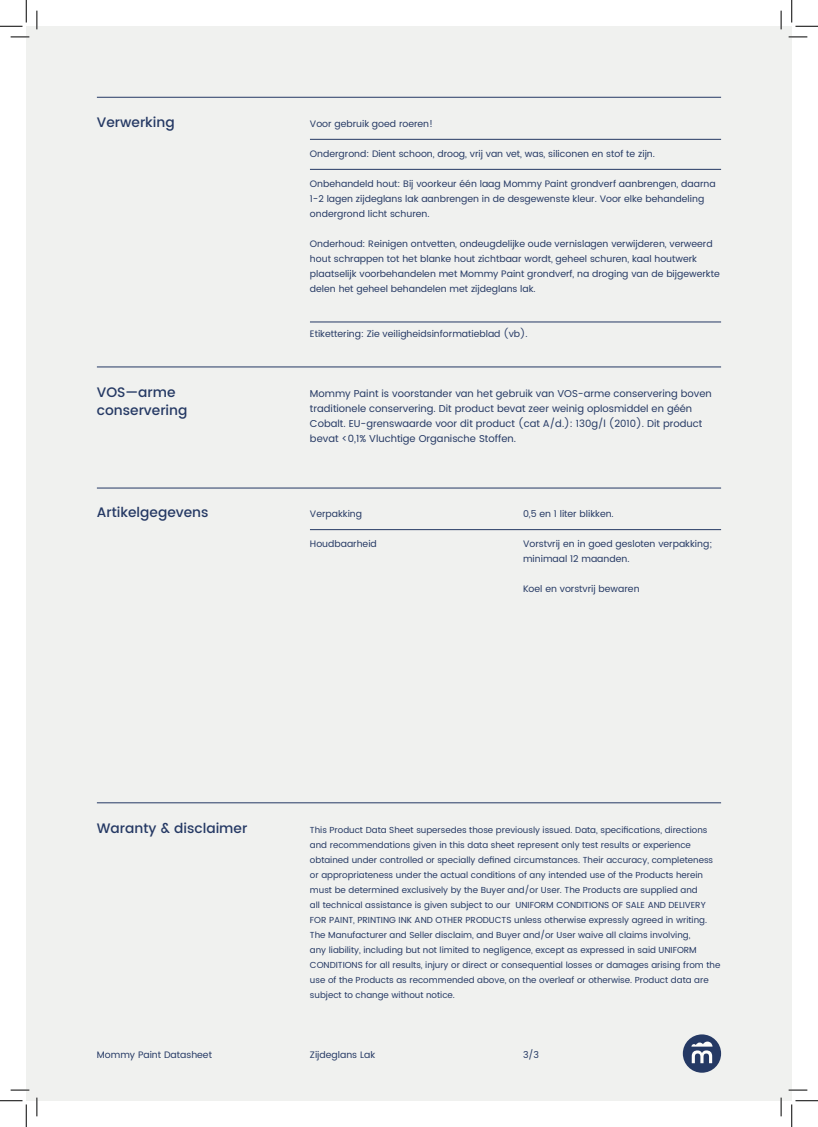
<style>
.page{position:relative;width:818px;height:1127px;background:#fff}
.page>*{position:absolute;margin:0;border:0;box-sizing:border-box;transform-origin:0 0}
.t1{font:500 13.75px/17.5px "Poppins";color:#253964}
.t2{font:10px/15px "Poppins";color:#253964}
.t3{font:9.38px/15px "Poppins";color:#253964}
.t4{font:8.75px/15px "Poppins";color:#253964}
</style>
<div class="page">
<div style="left:26px;top:26px;width:766px;height:1074px;background:#f0f1ef"></div>
<hr style="left:97px;top:97px;width:624px;height:1px;background:#253964">
<hr style="left:97px;top:366px;width:624px;height:1px;background:#253964">
<hr style="left:310px;top:139px;width:411px;height:1px;background:#253964">
<hr style="left:310px;top:169px;width:411px;height:1px;background:#253964">
<hr style="left:310px;top:322px;width:411px;height:1px;background:#253964">
<hr style="left:97px;top:487px;width:624px;height:1px;background:#253964">
<hr style="left:97px;top:802px;width:624px;height:1px;background:#253964">
<hr style="left:310px;top:529px;width:411px;height:1px;background:#253964">
<div style="left:683px;top:1034px;width:38px;height:38px;background:#253964;border-radius:50%"></div>
<svg style="left:691px;top:1041px;width:21px;height:21px"></svg>
<svg style="left:11px;top:36px;width:18px;height:2px"></svg>
<svg style="left:788px;top:36px;width:19px;height:2px"></svg>
<svg style="left:11px;top:1089px;width:18px;height:1px"></svg>
<svg style="left:788px;top:1089px;width:19px;height:1px"></svg>
<svg style="left:36px;top:11px;width:2px;height:18px"></svg>
<svg style="left:36px;top:1097px;width:2px;height:18px"></svg>
<svg style="left:780px;top:11px;width:2px;height:18px"></svg>
<svg style="left:780px;top:1097px;width:2px;height:18px"></svg>
<svg style="left:0;top:0;width:27px;height:27px"></svg>
<svg style="left:0;top:1100px;width:27px;height:26px"></svg>
<svg style="left:791px;top:0;width:27px;height:27px"></svg>
<svg style="left:791px;top:1100px;width:27px;height:26px"></svg>
<h1 class="t1" style="left:97px;top:114px;width:79px">Verwerking</h1>
<p class="t3" style="left:310px;top:116px;width:125px">Voor gebruik goed roeren!</p>
<p class="t3" style="left:310px;top:146px;width:346px">Ondergrond: Dient schoon, droog, vrij van vet, was, siliconen en stof te zijn.</p>
<p class="t3" style="left:310px;top:176px;width:407px">Onbehandeld hout: Bij voorkeur één laag Mommy Paint grondverf aanbrengen, daarna<br>1-2 lagen zijdeglans lak aanbrengen in de desgewenste kleur. Voor elke behandeling ondergrond licht schuren.</p>
<p class="t3" style="left:310px;top:236px;width:411px">Onderhoud: Reinigen ontvetten, ondeugdelijke oude vernislagen verwijderen, verweerd hout schrappen tot het blanke hout zichtbaar wordt, geheel schuren, kaal houtwerk plaatselijk voorbehandelen met Mommy Paint grondverf, na droging van de bijgewerkte delen het geheel behandelen met zijdeglans lak.</p>
<p class="t3" style="left:310px;top:326px;width:219px">Etikettering: Zie veiligheidsinformatieblad (vb).</p>
<h1 class="t1" style="left:97px;top:384px;width:92px">VOS—arme conservering</h1>
<p class="t2" style="left:310px;top:386px;width:403px">Mommy Paint is voorstander van het gebruik van VOS-arme conservering boven traditionele conservering. Dit product bevat zeer weinig oplosmiddel en géén Cobalt. EU-grenswaarde voor dit product (cat A/d.): 130g/l (2010). Dit product bevat &lt;0,1% Vluchtige Organische Stoffen.</p>
<h1 class="t1" style="left:97px;top:504px;width:113px">Artikelgegevens</h1>
<p class="t3" style="left:310px;top:506px;width:54px">Verpakking</p>
<p class="t3" style="left:310px;top:536px;width:68px">Houdbaarheid</p>
<p class="t3" style="left:523px;top:506px;width:92px">0,5 en 1 liter blikken.</p>
<p class="t3" style="left:523px;top:536px;width:190px">Vorstvrij en in goed gesloten verpakking; minimaal 12 maanden.</p>
<p class="t3" style="left:523px;top:581px;width:118px">Koel en vorstvrij bewaren</p>
<h1 class="t1" style="left:97px;top:819px;width:152px">Waranty &amp; disclaimer</h1>
<p class="t4" style="left:310px;top:822px;width:412px">This Product Data Sheet supersedes those previously issued. Data, specifications, directions and recommendations given in this data sheet represent only test results or experience obtained under controlled or specially defined circumstances. Their accuracy, completeness or appropriateness under the actual conditions of any intended use of the Products herein must be determined exclusively by the Buyer and/or User. The Products are supplied and<br>all technical assistance is given subject to our UNIFORM CONDITIONS OF SALE AND DELIVERY FOR PAINT, PRINTING INK AND OTHER PRODUCTS unless otherwise expressly agreed in writing.<br>The Manufacturer and Seller disclaim, and Buyer and/or User waive all claims involving,<br>any liability, including but not limited to negligence, except as expressed in said UNIFORM CONDITIONS for all results, injury or direct or consequential losses or damages arising from the use of the Products as recommended above, on the overleaf or otherwise. Product data are subject to change without notice.</p>
<p class="t3" style="left:97px;top:1046px;width:117px">Mommy Paint Datasheet</p>
<p class="t3" style="left:310px;top:1046px;width:67px">Zijdeglans Lak</p>
<p class="t3" style="left:523px;top:1046px;width:18px">3/3</p>
</div>
